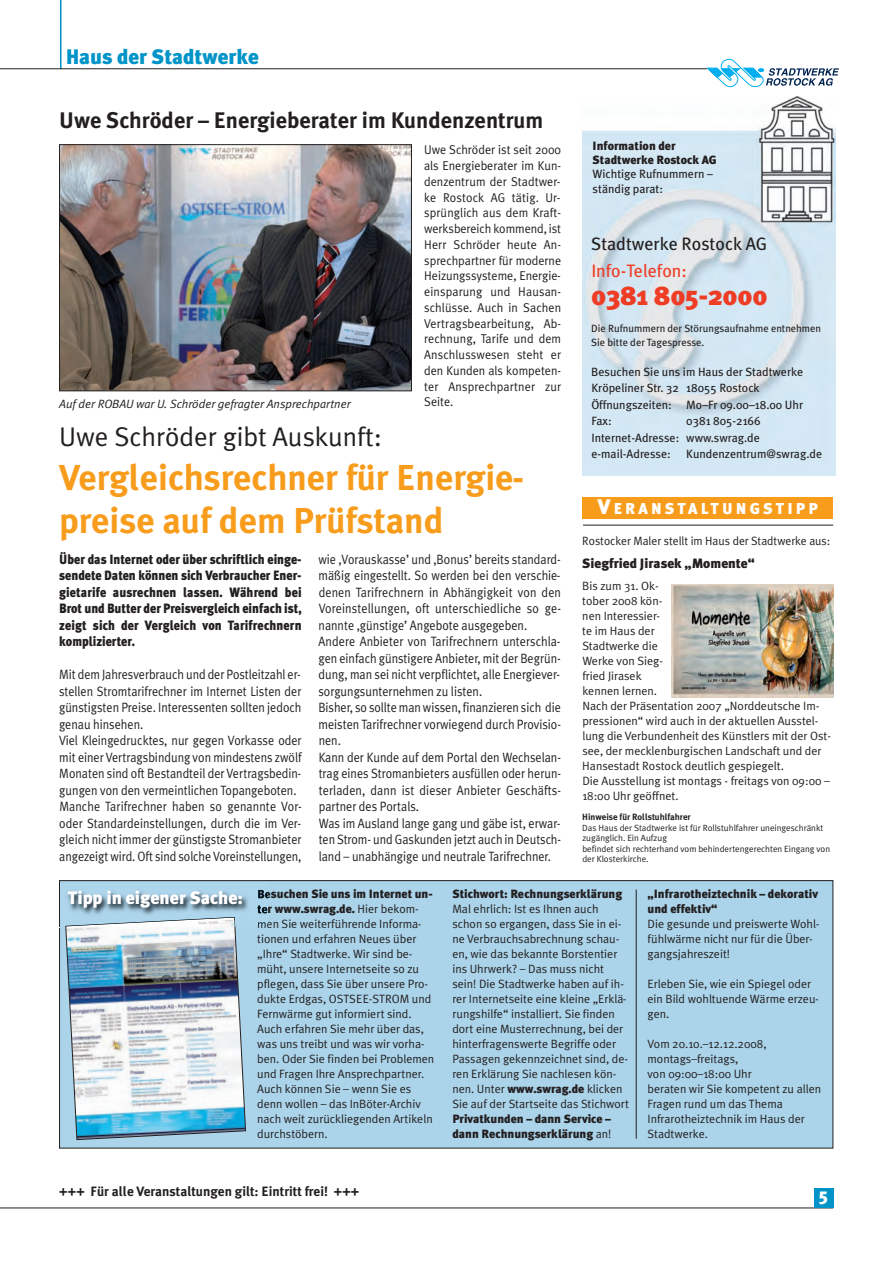
<style>
.page{position:relative;width:893px;height:1263px;background:#fff}
.page>*{position:absolute;margin:0;border:0;box-sizing:border-box;transform-origin:0 0}
.t1{font:700 36px/43.2px "Meta Plus";color:#f89c1c}
.t2{font:27px "Meta Plus Normal";color:#231f20}
.t3{font:900 27px "Meta Plus";color:#ef3c25}
.t4{font:700 22.5px "Meta Plus";color:#231f20}
.t5{font:900 21px "Meta Plus";color:#0094c8}
.t6{font:900 18px "Meta Plus";color:#fff}
.t7{font:18px "Meta Plus";color:#231f20}
.t8{font:18px "Meta Plus";color:#ef3c25}
.t9{font:900 15.75px "Meta Plus";letter-spacing:.2em;color:#fff}
.t10{font:13.5px/16.5px "Meta Plus Normal";color:#231f20;scale:.9 1}
.t11{font:900 13.5px/16.5px "Meta Plus";color:#231f20;text-align:justify;scale:.9 1}
.t12{font:700 13.5px "Meta Plus";color:#231f20}
.t13{font:900 13.5px "Meta Plus";color:#231f20}
.t14{font:12.75px/15.8px "Meta Plus Normal";color:#231f20;text-align:justify;scale:.95 1}
.t15{font:12px/15px "Meta Plus Normal";color:#231f20}
.t16{font:12px/16.5px "Meta Plus";color:#231f20}
.t17{font:900 12px/15px "Meta Plus";color:#231f20}
.t18{font:italic 12px "Meta Plus Normal";color:#231f20}
.t19{font:10.5px/13.5px "Meta Plus";color:#231f20}
.t20{font:9px/10.5px "Meta Plus Normal";color:#231f20}
.t21{font:700 9px "Meta Plus";color:#231f20}
.s1{font-size:21px}
.s2{font-family:"Meta Plus Normal";font-weight:400}
.s3{font-family:"Meta Plus";font-weight:900}
</style>
<div class="page">
<hr style="left:60px;top:0;width:2px;height:69px;background:#0094c8">
<hr style="left:0;top:68px;width:707px;height:1px;background:#231f20">
<svg style="left:694px;top:58px;width:145px;height:30px"></svg>
<img style="left:583px;top:97px;width:252px;height:379px">
<hr style="left:0;top:1207px;width:833px;height:1px;background:#231f20">
<div style="left:814px;top:1188px;width:19px;height:19px;background:#0094c8"></div>
<div style="left:582px;top:497px;width:251px;height:22px;background:#f89c1c"></div>
<hr style="left:583px;top:524px;width:250px;height:1px;background:#231f20">
<img style="left:61px;top:146px;width:349px;height:243px">
<div style="left:59px;top:144px;width:353px;height:247px;border:1px solid #231f20"></div>
<img style="left:672px;top:584px;width:161px;height:113px">
<div style="left:60px;top:880px;width:773px;height:268px;background:#abd4ea"></div>
<img style="left:65px;top:927px;width:181px;height:213px">
<img style="left:59px;top:891px;width:209px;height:36px">
<img style="left:59px;top:883px;width:2px;height:43px">
<img style="left:66px;top:917px;width:169px;height:9px">
<img style="left:94px;top:919px;width:141px;height:7px">
<svg style="left:258px;top:890px;width:10px;height:8px"></svg>
<svg style="left:257px;top:905px;width:10px;height:8px"></svg>
<svg style="left:258px;top:922px;width:10px;height:4px"></svg>
<hr style="left:636px;top:889px;width:1px;height:249px;background:#231f20">
<h3 class="t5" style="left:66px;top:45px;width:194px">Haus der Stadtwerke</h3>
<h3 class="t4" style="left:59px;top:107px;width:486px">Uwe Schröder – Energieberater im Kundenzentrum</h3>
<p class="t14" style="left:424px;top:142px;width:146px">Uwe Schröder ist seit 2000 als Energieberater im Kun&shy;denzentrum der Stadtwer&shy;ke Rostock AG tätig. Ur&shy;sprünglich aus dem Kraft&shy;werksbereich kommend, ist Herr Schröder heute An&shy;sprechpartner für moderne Heizungssysteme, Energie&shy;einsparung und Hausan&shy;schlüsse. Auch in Sachen Vertragsbearbeitung, Ab&shy;rechnung, Tarife und dem Anschlusswesen steht er den Kunden als kompeten&shy;ter Ansprechpartner zur Seite.</p>
<p class="t18" style="left:59px;top:397px;width:293px">Auf der ROBAU war U. Schröder gefragter Ansprechpartner</p>
<h2 class="t2" style="left:59px;top:421px;width:324px">Uwe Schröder gibt Auskunft:</h2>
<h1 class="t1" style="left:59px;top:456px;width:466px">Vergleichsrechner für Energie&shy;preise auf dem Prüfstand</h1>
<p class="t11" style="left:59px;top:550px;width:271px">Über das Internet oder über schriftlich einge&shy;sendete Daten können sich Verbraucher Ener&shy;gietarife ausrechnen lassen. Während bei Brot und Butter der Preisvergleich einfach ist, zeigt sich der Vergleich von Tarifrechnern komplizierter.</p>
<p class="t10" style="left:59px;top:666px;width:271px">Mit dem Jahresverbrauch und der Postleitzahl er&shy;stellen Stromtarifrechner im Internet Listen der günstigsten Preise. Interessenten sollten jedoch genau hinsehen.<br>Viel Kleingedrucktes, nur gegen Vorkasse oder mit einer Vertragsbindung von mindestens zwölf Monaten sind oft Bestandteil der Vertragsbedin&shy;gungen von den vermeintlichen Topangeboten.<br>Manche Tarifrechner haben so genannte Vor&shy;oder Standardeinstellungen, durch die im Ver&shy;gleich nicht immer der günstigste Stromanbieter angezeigt wird. Oft sind solche Voreinstellungen,</p>
<p class="t10" style="left:318px;top:550px;width:271px">wie ‚Vorauskasse’ und ‚Bonus’ bereits standard&shy;mäßig eingestellt. So werden bei den verschie&shy;denen Tarifrechnern in Abhängigkeit von den Voreinstellungen, oft unterschiedliche so ge&shy;nannte ,günstige’ Angebote ausgegeben.<br>Andere Anbieter von Tarifrechnern unterschla&shy;gen einfach günstigere Anbieter, mit der Begrün&shy;dung, man sei nicht verpflichtet, alle Energiever&shy;sorgungsunternehmen zu listen.<br>Bisher, so sollte man wissen, finanzieren sich die meisten Tarifrechner vorwiegend durch Provisio&shy;nen.<br>Kann der Kunde auf dem Portal den Wechselan&shy;trag eines Stromanbieters ausfüllen oder herun&shy;terladen, dann ist dieser Anbieter Geschäfts&shy;partner des Portals.<br>Was im Ausland lange gang und gäbe ist, erwar&shy;ten Strom- und Gaskunden jetzt auch in Deutsch&shy;land – unabhängige und neutrale Tarifrechner.</p>
<p class="t17" style="left:593px;top:138px;width:126px;line-height:14.4px">Information der<br>Stadtwerke Rostock AG</p>
<p class="t16" style="left:593px;top:167px;width:122px;line-height:14.4px">Wichtige Rufnummern – ständig parat:</p>
<h3 class="t7" style="left:591px;top:233px;width:177px">Stadtwerke Rostock AG</h3>
<h3 class="t8" style="left:591px;top:260px;width:97px">Info-Telefon:</h3>
<h2 class="t3" style="left:591px;top:280px;width:178px">0381 805-2000</h2>
<p class="t19" style="left:591px;top:322px;width:231px">Die Rufnummern der Störungsaufnahme entnehmen<br>Sie bitte der Tagespresse.</p>
<p class="t16" style="left:591px;top:363px;width:213px">Besuchen Sie uns im Haus der Stadtwerke<br>Kröpeliner Str. 32 18055 Rostock<br>Öffnungszeiten: Mo–Fr 09.00–18.00 Uhr<br>Fax:</p>
<p class="t16" style="left:591px;top:413px;width:171px;text-align:justify;text-indent:95px">0381 805-2166<br>Internet-Adresse: www.swrag.de e-mail-Adresse:</p>
<p class="t16" style="left:686px;top:446px;width:137px">Kundenzentrum@swrag.de</p>
<h3 class="t9" style="left:598px;top:500px;width:221px"><span class="s1">V</span>ERANSTALTUNGSTIPP</h3>
<p class="t15" style="left:582px;top:533px;width:250px">Rostocker Maler stellt im Haus der Stadtwerke aus:</p>
<p class="t13" style="left:582px;top:555px;width:174px">Siegfried Jirasek „Momente“</p>
<p class="t15" style="left:582px;top:578px;width:250px">Bis zum 31. Ok-<br>tober 2008 kön-<br>nen Interessier-<br>te im Haus der<br>Stadtwerke die<br>Werke von Sieg-<br>fried Jirasek<br>kennen lernen.<br>Nach der Präsentation 2007 „Norddeutsche Im&shy;pressionen“ wird auch in der aktuellen Ausstel&shy;lung die Verbundenheit des Künstlers mit der Ost&shy;see, der mecklenburgischen Landschaft und der<br>Hansestadt Rostock deutlich gespiegelt.<br>Die Ausstellung ist montags - freitags von 09:00 –<br>18:00 Uhr geöffnet.</p>
<p class="t21" style="left:582px;top:811px;width:110px">Hinweise für Rollstuhlfahrer</p>
<p class="t20" style="left:582px;top:822px;width:249px">Das Haus der Stadtwerke ist für Rollstuhlfahrer uneingeschränkt zugänglich. Ein Aufzug<br>befindet sich rechterhand vom behindertengerechten Eingang von der Klosterkirche.</p>
<h3 class="t6" style="left:68px;top:887px;width:177px">Tipp in eigener Sache:</h3>
<p class="t17" style="left:257px;top:886px;width:177px">Besuchen Sie uns im Internet un&shy;ter www.swrag.de. <span class="s2">Hier bekom-</span></p>
<p class="t15" style="left:257px;top:916px;width:179px">men Sie weiterführende Informa&shy;tionen und erfahren Neues über „Ihre“ Stadtwerke. Wir sind be&shy;müht, unsere Internetseite so zu pflegen, dass Sie über unsere Pro&shy;dukte Erdgas, OSTSEE-STROM und<br>Fernwärme gut informiert sind.<br>Auch erfahren Sie mehr über das, was uns treibt und was wir vorha&shy;ben. Oder Sie finden bei Problemen und Fragen Ihre Ansprechpartner.<br>Auch können Sie – wenn Sie es denn wollen – das InBöter-Archiv nach weit zurückliegenden Artikeln durchstöbern.</p>
<p class="t17" style="left:452px;top:886px;width:171px">Stichwort: Rechnungserklärung</p>
<p class="t15" style="left:452px;top:901px;width:178px">Mal ehrlich: Ist es Ihnen auch schon so ergangen, dass Sie in ei&shy;ne Verbrauchsabrechnung schau&shy;en, wie das bekannte Borstentier ins Uhrwerk? – Das muss nicht sein! Die Stadtwerke haben auf ih&shy;rer Internetseite eine kleine „Erklä&shy;rungshilfe“ installiert. Sie finden dort eine Musterrechnung, bei der hinterfragenswerte Begriffe oder Passagen gekennzeichnet sind, de&shy;ren Erklärung Sie nachlesen kön&shy;nen. Unter <span class="s3">www.swrag.de</span> klicken Sie auf der Startseite das Stichwort</p>
<p class="t17" style="left:452px;top:1111px;width:160px">Privatkunden – dann Service – dann Rechnungserklärung <span class="s2">an!</span></p>
<p class="t17" style="left:648px;top:886px;width:172px">„Infrarotheiztechnik – dekorativ und effektiv“</p>
<p class="t15" style="left:648px;top:916px;width:173px">Die gesunde und preiswerte Wohl&shy;fühlwärme nicht nur für die Über&shy;gangsjahreszeit!</p>
<p class="t15" style="left:647px;top:976px;width:173px">Erleben Sie, wie ein Spiegel oder ein Bild wohltuende Wärme erzeu&shy;gen.</p>
<p class="t15" style="left:647px;top:1036px;width:175px">Vom 20.10.–12.12.2008, montags–freitags,<br>von 09:00–18:00 Uhr<br>beraten wir Sie kompetent zu allen<br>Fragen rund um das Thema<br>Infrarotheiztechnik im Haus der<br>Stadtwerke.</p>
<p class="t12" style="left:59px;top:1183px;width:302px">+++ Für alle Veranstaltungen gilt: Eintritt frei! +++</p>
<h3 class="t6" style="left:819px;top:1184px;width:10px">5</h3>
</div>
